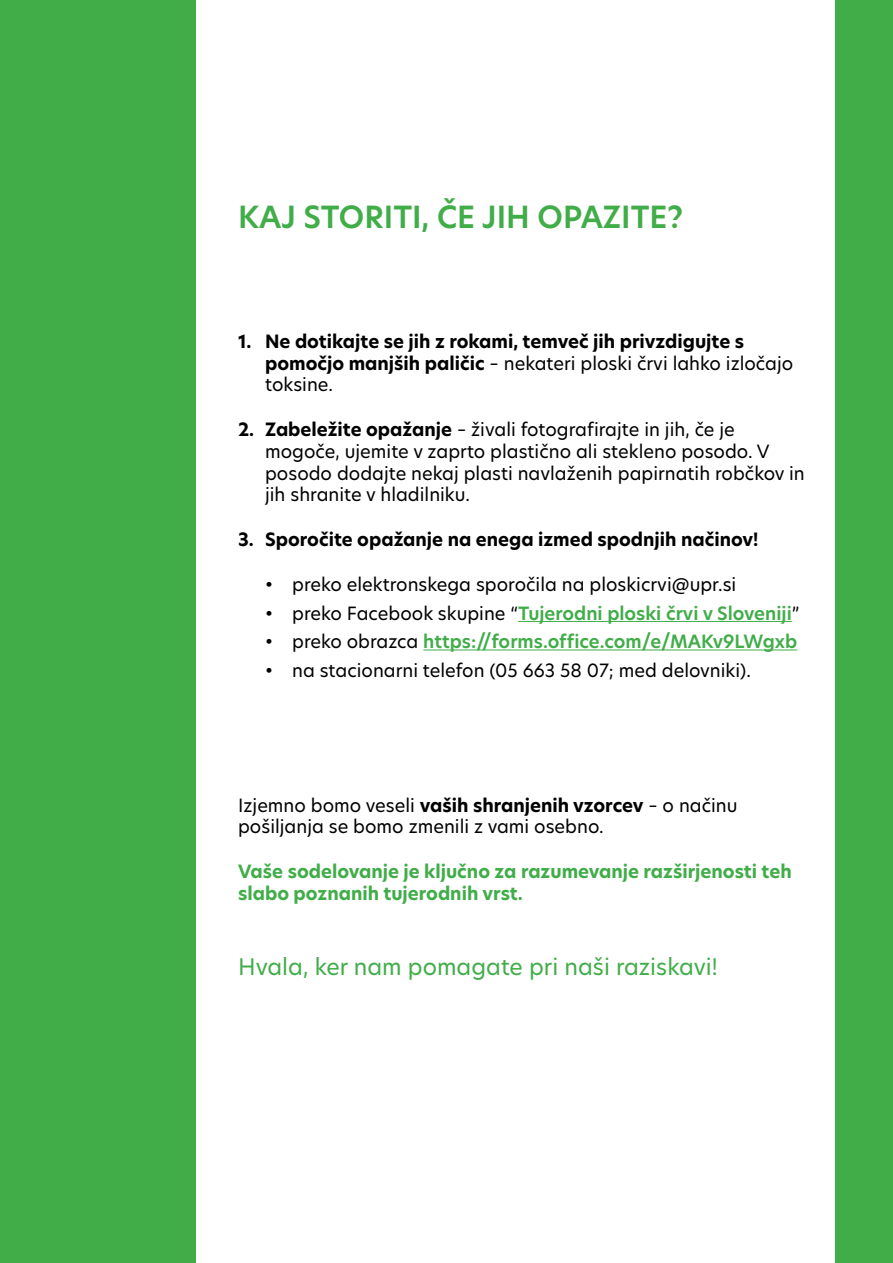
<style>
.page{position:relative;width:893px;height:1263px;background:#fff}
.page>*{position:absolute;margin:0;border:0;box-sizing:border-box;transform-origin:0 0}
.t1{font:600 30px "Hero New";color:#41ad49}
.t2{font:22.5px "Hero New";color:#41ad49}
.t3{font:18px/21.6px "Hero New";color:#000}
.t4{font:700 18px/21.6px "Hero New";color:#000}
.t5{font:600 18px "Hero New";color:#41ad49}
.t6{font:700 18px/21.6px "Hero New";color:#41ad49}
.s1{font-weight:400}
.s2{font-weight:700}
.s3{font-weight:400;color:#000}
</style>
<div class="page">
<hr style="left:518px;top:621px;width:274px;height:1px;background:#41ad49">
<hr style="left:423px;top:649px;width:374px;height:1px;background:#41ad49">
<div style="left:836px;top:0;width:57px;height:1263px;background:#41ad49"></div>
<div style="left:0;top:0;width:196px;height:1263px;background:#41ad49"></div>
<h1 class="t1" style="left:238px;top:197px;width:447px">KAJ STORITI, ČE JIH OPAZITE?</h1>
<p class="t4" style="left:265px;top:331px;width:530px;text-indent:-27px">1. Ne dotikajte se jih z rokami, temveč jih privzdigujte s pomočjo manjših paličic <span class="s1">– nekateri ploski črvi lahko izločajo toksine.</span></p>
<p class="t3" style="left:265px;top:419px;width:541px;text-indent:-27px"><span class="s2">2. Zabeležite opažanje</span> – živali fotografirajte in jih, če je mogoče, ujemite v zaprto plastično ali stekleno posodo. V posodo dodajte nekaj plasti navlaženih papirnatih robčkov in jih shranite v hladilniku.</p>
<p class="t4" style="left:238px;top:529px;width:522px">3. Sporočite opažanje na enega izmed spodnjih načinov!</p>
<p class="t3" style="left:265px;top:573px;width:473px">• preko elektronskega sporočila na ploskicrvi@upr.si</p>
<p class="t5" style="left:265px;top:601px;width:536px"><span class="s3">• preko Facebook skupine “</span>Tujerodni ploski črvi v Sloveniji<span class="s3">”</span></p>
<p class="t5" style="left:265px;top:629px;width:534px"><span class="s3">• preko obrazca</span> https://forms.office.com/e/MAKv9LWgxb</p>
<p class="t3" style="left:265px;top:659px;width:487px">• na stacionarni telefon (05 663 58 07; med delovniki).</p>
<p class="t3" style="left:238px;top:794px;width:501px">Izjemno bomo veseli <span class="s2">vaših shranjenih vzorcev</span> – o načinu pošiljanja se bomo zmenili z vami osebno.</p>
<p class="t6" style="left:238px;top:861px;width:555px">Vaše sodelovanje je ključno za razumevanje razširjenosti teh slabo poznanih tujerodnih vrst.</p>
<p class="t2" style="left:238px;top:951px;width:481px">Hvala, ker nam pomagate pri naši raziskavi!</p>
</div>
